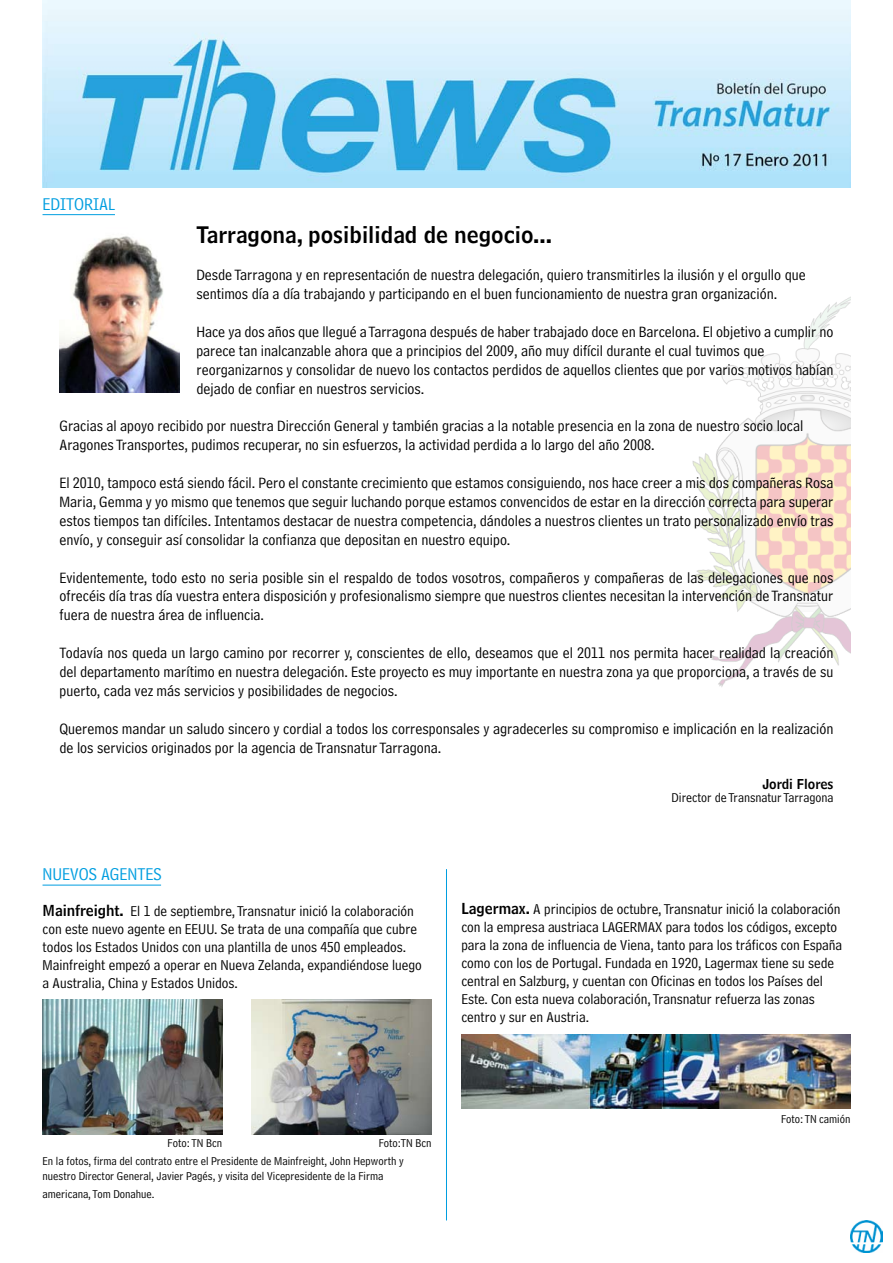
<style>
.page{position:relative;width:893px;height:1263px;background:#fff}
.page>*{position:absolute;margin:0;border:0;box-sizing:border-box;transform-origin:0 0}
.t1{font:22.5px "Bell Centennial Std Name Num";color:#000}
.t2{font:18px "Bell Centennial Std Address";color:#009ee0}
.t3{font:15.75px/18.9px "Bell Centennial Std Address";color:#000}
.t4{font:15px/18px "Bell Centennial Std Address";color:#000}
.t5{font:13.5px "Bell Centennial Std Address";color:#000}
.t6{font:13.5px "Bell Centennial Std Name Num";color:#000}
.t7{font:12px/15px "Bell Centennial Std Address";color:#000}
.s1{font-family:"Bell Centennial Std Name Num"}
</style>
<div class="page">
<img style="left:60px;top:236px;width:119px;height:156px">
<hr style="left:446px;top:869px;width:1px;height:351px;background:#009ee0">
<img style="left:850px;top:1220px;width:33px;height:33px">
<img style="left:692px;top:297px;width:158px;height:390px">
<img style="left:43px;top:0;width:807px;height:188px">
<img style="left:252px;top:999px;width:180px;height:135px">
<img style="left:43px;top:999px;width:179px;height:135px">
<img style="left:461px;top:1035px;width:389px;height:73px">
<hr style="left:43px;top:214px;width:72px;height:1px;background:#009ee0">
<hr style="left:43px;top:885px;width:118px;height:1px;background:#009ee0">
<p class="t2" style="left:43px;top:194px;width:74px">EDITORIAL</p>
<h1 class="t1" style="left:196px;top:221px;width:357px">Tarragona, posibilidad de negocio...</h1>
<p class="t3" style="left:196px;top:265px;width:611px">Desde Tarragona y en representación de nuestra delegación, quiero transmitirles la ilusión y el orgullo que sentimos día a día trabajando y participando en el buen funcionamiento de nuestra gran organización.</p>
<p class="t3" style="left:196px;top:322px;width:639px">Hace ya dos años que llegué a Tarragona después de haber trabajado doce en Barcelona. El objetivo a cumplir no parece tan inalcanzable ahora que a principios del 2009, año muy difícil durante el cual tuvimos que reorganizarnos y consolidar de nuevo los contactos perdidos de aquellos clientes que por varios motivos habían dejado de confiar en nuestros servicios.</p>
<p class="t3" style="left:60px;top:417px;width:745px">Gracias al apoyo recibido por nuestra Dirección General y también gracias a la notable presencia en la zona de nuestro socio local<br>Aragones Transportes, pudimos recuperar, no sin esfuerzos, la actividad perdida a lo largo del año 2008.</p>
<p class="t3" style="left:60px;top:473px;width:775px;text-align:justify">El 2010, tampoco está siendo fácil. Pero el constante crecimiento que estamos consiguiendo, nos hace creer a mis dos compañeras Rosa Maria, Gemma y yo mismo que tenemos que seguir luchando porque estamos convencidos de estar en la dirección correcta para superar estos tiempos tan difíciles. Intentamos destacar de nuestra competencia, dándoles a nuestros clientes un trato personalizado envío tras envío, y conseguir así consolidar la confianza que depositan en nuestro equipo.</p>
<p class="t3" style="left:60px;top:568px;width:775px;text-align:justify">Evidentemente, todo esto no seria posible sin el respaldo de todos vosotros, compañeros y compañeras de las delegaciones que nos ofrecéis día tras día vuestra entera disposición y profesionalismo siempre que nuestros clientes necesitan la intervención de Transnatur fuera de nuestra área de influencia.</p>
<p class="t3" style="left:60px;top:643px;width:775px;text-align:justify">Todavía nos queda un largo camino por recorrer y, conscientes de ello, deseamos que el 2011 nos permita hacer realidad la creación del departamento marítimo en nuestra delegación. Este proyecto es muy importante en nuestra zona ya que proporciona, a través de su puerto, cada vez más servicios y posibilidades de negocios.</p>
<p class="t3" style="left:60px;top:719px;width:775px">Queremos mandar un saludo sincero y cordial a todos los corresponsales y agradecerles su compromiso e implicación en la realización de los servicios originados por la agencia de Transnatur Tarragona.</p>
<p class="t6" style="left:762px;top:775px;width:73px">Jordi Flores</p>
<p class="t5" style="left:672px;top:790px;width:163px">Director de Transnatur Tarragona</p>
<p class="t2" style="left:43px;top:864px;width:121px">NUEVOS AGENTES</p>
<p class="t4" style="left:43px;top:902px;width:381px"><span class="s1">Mainfreight.</span> El 1 de septiembre, Transnatur inició la colaboración con este nuevo agente en EEUU. Se trata de una compañía que cubre todos los Estados Unidos con una plantilla de unos 450 empleados.<br>Mainfreight empezó a operar en Nueva Zelanda, expandiéndose luego a Australia, China y Estados Unidos.</p>
<p class="t4" style="left:461px;top:900px;width:382px"><span class="s1">Lagermax.</span> A principios de octubre, Transnatur inició la colaboración con la empresa austriaca LAGERMAX para todos los códigos, excepto para la zona de influencia de Viena, tanto para los tráficos con España como con los de Portugal. Fundada en 1920, Lagermax tiene su sede central en Salzburg, y cuentan con Oficinas en todos los Países del Este. Con esta nueva colaboración, Transnatur refuerza las zonas centro y sur en Austria.</p>
<p class="t7" style="left:168px;top:1135px;width:56px">Foto: TN Bcn</p>
<p class="t7" style="left:379px;top:1135px;width:54px">Foto:TN Bcn</p>
<p class="t7" style="left:43px;top:1154px;width:363px">En la fotos, firma del contrato entre el Presidente de Mainfreight, John Hepworth y nuestro Director General, Javier Pagés, y visita del Vicepresidente de la Firma</p>
<p class="t7" style="left:43px;top:1187px;width:113px">americana, Tom Donahue.</p>
<p class="t7" style="left:781px;top:1111px;width:71px">Foto: TN camión</p>
</div>
